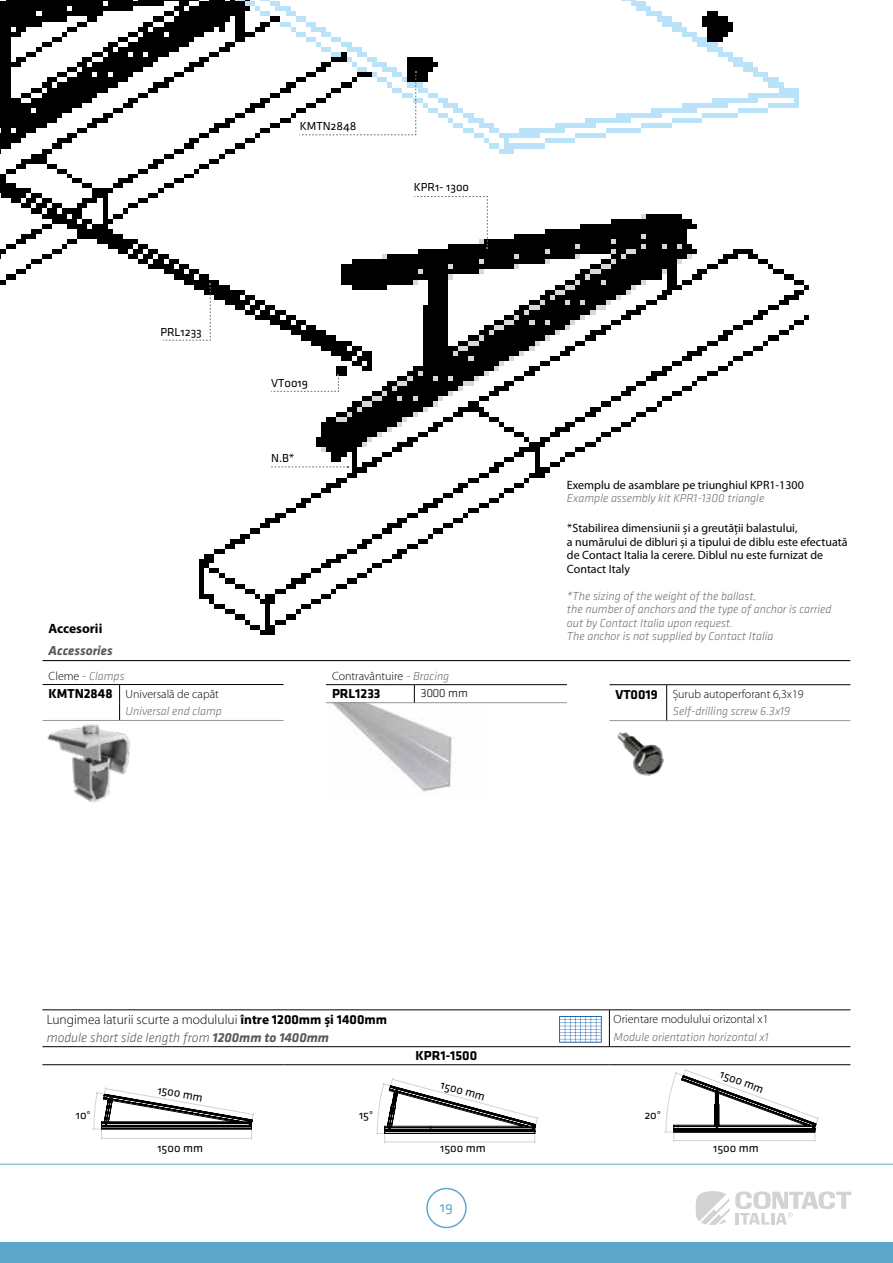
<style>
.page{position:relative;width:893px;height:1263px;background:#fff}
.page>*{position:absolute;margin:0;border:0;box-sizing:border-box;transform-origin:0 0}
.t1{font:15px "Klavika Regular OSF";color:#5da7cb}
.t2{font:300 13.5px "Myriad Pro";color:#000}
.t3{font:italic 300 13.5px "Klavika";color:#58595b}
.t4{font:700 13.5px "Klavika";color:#000}
.t5{font:italic 700 13.5px "Klavika";color:#58595b}
.t6{font:700 13.5px "Myriad Pro";color:#000}
.t7{font:italic 300 12px/13.5px "Klavika";color:#6d6e71}
.t8{font:12px/13.5px "Myriad Pro";color:#000}
.t9{font:300 12px "Myriad Pro";color:#000}
.t10{font:12px "Klavika Regular OSF";color:#000}
.t11{font:12px "Klavika Light TF";color:#000}
.s1{font-family:"Myriad Pro";font-style:normal;color:#000}
.s2{font-family:"Klavika";font-weight:700;font-size:13.5px}
.s3{font-family:"Klavika";font-style:italic;color:#6d6e71}
.s4{font-family:"Klavika Regular OSF"}
.s5{font-weight:700}
.s6{font-family:"Klavika";font-weight:700}
</style>
<div class="page">
<div style="left:0;top:1242px;width:893px;height:21px;background:#5da7cb"></div>
<div style="left:426px;top:1188px;width:41px;height:40px;border:2px solid #5da7cb;border-radius:50%"></div>
<hr style="left:0;top:1164px;width:893px;height:1px;background:#5da7cb">
<svg style="left:696px;top:1191px;width:155px;height:34px"></svg>
<img style="left:1px;top:0;width:807px;height:634px">
<svg style="left:559px;top:1016px;width:43px;height:27px"></svg>
<hr style="left:43px;top:660px;width:88px;height:1px;background:#000">
<hr style="left:131px;top:660px;width:719px;height:1px;background:#000">
<svg style="left:271px;top:375px;width:68px;height:17px"></svg>
<svg style="left:271px;top:466px;width:78px;height:2px"></svg>
<svg style="left:414px;top:196px;width:74px;height:53px"></svg>
<svg style="left:163px;top:284px;width:48px;height:57px"></svg>
<svg style="left:299px;top:71px;width:118px;height:65px"></svg>
<svg style="left:609px;top:1010px;width:1px;height:36px"></svg>
<hr style="left:42px;top:1009px;width:241px;height:1px;background:#000">
<hr style="left:283px;top:1009px;width:43px;height:1px;background:#000">
<hr style="left:326px;top:1009px;width:241px;height:1px;background:#000">
<hr style="left:567px;top:1009px;width:42px;height:1px;background:#000">
<hr style="left:609px;top:1009px;width:241px;height:1px;background:#000">
<hr style="left:42px;top:1046px;width:241px;height:1px;background:#000">
<hr style="left:283px;top:1046px;width:43px;height:1px;background:#000">
<hr style="left:326px;top:1046px;width:241px;height:1px;background:#000">
<hr style="left:567px;top:1046px;width:42px;height:1px;background:#000">
<hr style="left:609px;top:1046px;width:241px;height:1px;background:#000">
<hr style="left:42px;top:1064px;width:241px;height:1px;background:#000">
<hr style="left:283px;top:1064px;width:43px;height:1px;background:#000">
<hr style="left:326px;top:1064px;width:241px;height:1px;background:#000">
<hr style="left:567px;top:1064px;width:42px;height:1px;background:#000">
<hr style="left:609px;top:1064px;width:241px;height:1px;background:#000">
<svg style="left:92px;top:1087px;width:162px;height:53px"></svg>
<svg style="left:376px;top:1078px;width:162px;height:65px"></svg>
<svg style="left:665px;top:1069px;width:154px;height:73px"></svg>
<img style="left:610px;top:721px;width:75px;height:55px">
<hr style="left:43px;top:720px;width:77px;height:1px;background:#939598">
<hr style="left:120px;top:720px;width:163px;height:1px;background:#939598">
<svg style="left:119px;top:685px;width:1px;height:35px"></svg>
<hr style="left:43px;top:684px;width:77px;height:1px;background:#000">
<hr style="left:120px;top:684px;width:163px;height:1px;background:#000">
<hr style="left:609px;top:720px;width:58px;height:1px;background:#939598">
<hr style="left:667px;top:720px;width:183px;height:1px;background:#939598">
<svg style="left:666px;top:685px;width:1px;height:35px"></svg>
<hr style="left:609px;top:684px;width:58px;height:1px;background:#000">
<hr style="left:667px;top:684px;width:183px;height:1px;background:#000">
<img style="left:47px;top:724px;width:83px;height:79px">
<img style="left:328px;top:703px;width:158px;height:89px">
<hr style="left:326px;top:702px;width:88px;height:1px;background:#939598">
<hr style="left:414px;top:702px;width:153px;height:1px;background:#939598">
<svg style="left:414px;top:685px;width:1px;height:17px"></svg>
<hr style="left:326px;top:684px;width:88px;height:1px;background:#000">
<hr style="left:414px;top:684px;width:153px;height:1px;background:#000">
<p class="t10" style="left:160px;top:326px;width:43px">PRL1233</p>
<p class="t10" style="left:300px;top:120px;width:58px">KMTN2848</p>
<p class="t10" style="left:414px;top:181px;width:57px">KPR1- 1300</p>
<p class="t10" style="left:271px;top:376px;width:38px">VT0019</p>
<p class="t10" style="left:271px;top:452px;width:25px">N.B*</p>
<p class="t6" style="left:49px;top:620px;width:55px">Accesorii</p>
<p class="t5" style="left:49px;top:642px;width:66px">Accessories</p>
<p class="t7" style="left:49px;top:669px;width:77px"><span class="s1">Cleme</span> - Clamps</p>
<p class="t9" style="left:49px;top:687px;width:172px"><span class="s2">KMTN2848</span> Universală de capăt</p>
<p class="t7" style="left:126px;top:704px;width:98px">Universal end clamp</p>
<p class="t9" style="left:332px;top:670px;width:119px">Contravântuire <span class="s3">- Bracing</span></p>
<p class="t4" style="left:332px;top:686px;width:50px">PRL1233</p>
<p class="t11" style="left:420px;top:687px;width:49px">3000 mm</p>
<p class="t8" style="left:567px;top:478px;width:238px">Exemplu de asamblare pe triunghiul KPR1-1300</p>
<p class="t7" style="left:567px;top:492px;width:199px">Example assembly kit KPR1-1300 triangle</p>
<p class="t8" style="left:567px;top:521px;width:282px"><span class="s4">*</span>Stabilirea dimensiunii și a greutății balastului,<br>a numărului de dibluri și a tipului de diblu este efectuată de Contact Italia la cerere. Diblul nu este furnizat de Contact Italy</p>
<p class="t7" style="left:567px;top:589px;width:266px">*The sizing of the weight of the ballast,<br>the number of anchors and the type of anchor is carried out by Contact Italia upon request.<br>The anchor is not supplied by Contact Italia</p>
<p class="t9" style="left:615px;top:687px;width:190px"><span class="s2">VT0019</span> Șurub autoperforant 6,3x19</p>
<p class="t7" style="left:673px;top:705px;width:119px">Self-drilling screw 6.3x19</p>
<p class="t2" style="left:47px;top:1012px;width:342px">Lungimea laturii scurte a modulului <span class="s5">între</span> <span class="s6">1200mm</span> <span class="s5">și</span> <span class="s6">1400mm</span></p>
<p class="t9" style="left:614px;top:1012px;width:156px">Orientare modulului orizontal x1</p>
<p class="t3" style="left:47px;top:1031px;width:284px">module short side length from <span class="s5">1200mm to 1400mm</span></p>
<p class="t7" style="left:614px;top:1030px;width:157px">Module orientation horizontal x1</p>
<p class="t4" style="left:416px;top:1048px;width:63px">KPR1-1500</p>
<p class="t10" style="left:159px;top:1083px;width:47px;rotate:10deg">1500 mm</p>
<p class="t10" style="left:723px;top:1068px;width:47px;rotate:20deg">1500 mm</p>
<p class="t10" style="left:443px;top:1079px;width:47px;rotate:15deg">1500 mm</p>
<p class="t10" style="left:76px;top:1108px;width:16px">10°</p>
<p class="t10" style="left:157px;top:1141px;width:47px">1500 mm</p>
<p class="t10" style="left:359px;top:1108px;width:16px">15°</p>
<p class="t10" style="left:440px;top:1141px;width:47px">1500 mm</p>
<p class="t1" style="left:440px;top:1199px;width:15px">19</p>
<p class="t10" style="left:644px;top:1108px;width:18px">20°</p>
<p class="t10" style="left:713px;top:1141px;width:47px">1500 mm</p>
</div>
